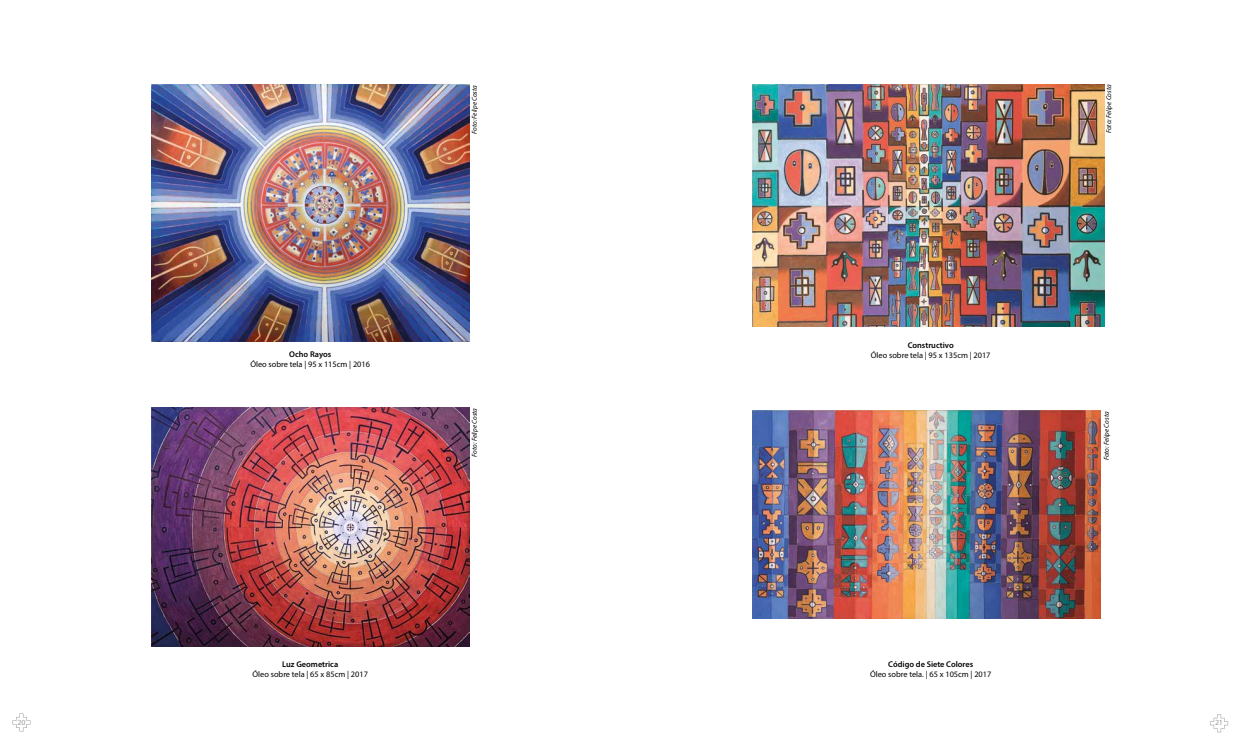
<style>
.page{position:relative;width:1241px;height:745px;background:#fff}
.page>*{position:absolute;margin:0;border:0;box-sizing:border-box;transform-origin:0 0}
.t1{font:8.31px "Myriad Pro";color:#000}
.t2{font:600 8.31px "Myriad Pro";color:#000}
.t3{font:7.88px "Myriad Pro";color:#9d9d9c}
.t4{font:italic 7px "Myriad Pro";color:#000}
</style>
<div class="page">
<svg style="left:12px;top:713px;width:18px;height:18px"></svg>
<svg style="left:1210px;top:714px;width:17px;height:17px"></svg>
<img style="left:151px;top:84px;width:318px;height:257px">
<img style="left:151px;top:407px;width:318px;height:239px">
<img style="left:752px;top:84px;width:351px;height:242px">
<img style="left:752px;top:410px;width:347px;height:208px">
<p class="t2" style="left:289px;top:348px;width:43px">Ocho Rayos</p>
<p class="t1" style="left:250px;top:359px;width:121px">Óleo sobre tela | 95 x 115cm | 2016</p>
<p class="t2" style="left:282px;top:658px;width:58px">Luz Geometrica</p>
<p class="t1" style="left:252px;top:668px;width:117px">Óleo sobre tela | 65 x 85cm | 2017</p>
<p class="t4" style="left:470px;top:134px;width:50px;rotate:-90deg">Foto: Felipe Costa</p>
<p class="t4" style="left:470px;top:456px;width:50px;rotate:-90deg">Foto: Felipe Costa</p>
<p class="t2" style="left:907px;top:340px;width:47px">Constructivo</p>
<p class="t1" style="left:870px;top:350px;width:121px">Óleo sobre tela | 95 x 135cm | 2017</p>
<p class="t2" style="left:888px;top:658px;width:86px">Código de Siete Colores</p>
<p class="t1" style="left:869px;top:668px;width:123px">Óleo sobre tela. | 65 x 105cm | 2017</p>
<p class="t4" style="left:1104px;top:133px;width:50px;rotate:-90deg">Foto: Felipe Costa</p>
<p class="t4" style="left:1101px;top:460px;width:50px;rotate:-90deg">Foto: Felipe Costa</p>
<p class="t3" style="left:17px;top:716px;width:10px">20</p>
<p class="t3" style="left:1214px;top:717px;width:9px">21</p>
</div>
